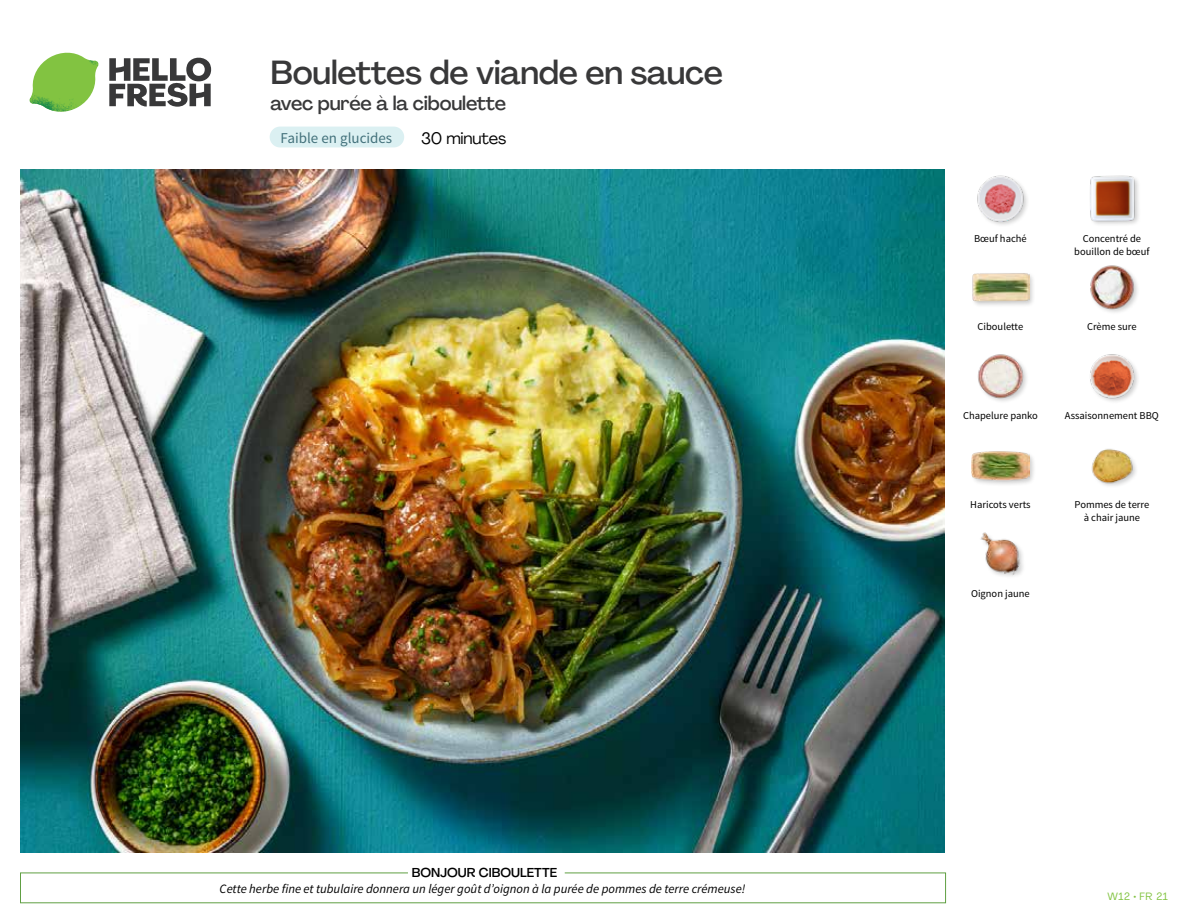
<style>
.page{position:relative;width:1188px;height:918px;background:#fff}
.page>*{position:absolute;margin:0;border:0;box-sizing:border-box;transform-origin:0 0}
.t1{font:500 33px "Agrandir";letter-spacing:-.01em;color:#383839}
.t2{font:500 19.5px "Agrandir";letter-spacing:-.01em;color:#383839}
.t3{font:16.5px "Agrandir";letter-spacing:-.01em;color:#000}
.t4{font:15px "Source Sans Pro";color:#43717b}
.t5{font:italic 12.75px "Source Sans Pro";color:#000}
.t6{font:500 12.75px "Agrandir";color:#000}
.t7{font:10.5px/13.5px "Source Sans Pro";color:#000;text-align:center}
.t8{font:10.5px "Agrandir";letter-spacing:.05em;color:#82c341}
</style>
<div class="page">
<div style="left:270px;top:127px;width:134px;height:20px;background:#dbf0f2;border-radius:10px"></div>
<svg style="left:109px;top:57px;width:102px;height:50px"></svg>
<svg style="left:34px;top:53px;width:62px;height:40px"></svg>
<img style="left:67px;top:53px;width:32px;height:26px">
<img style="left:33px;top:75px;width:59px;height:11px">
<img style="left:29px;top:79px;width:61px;height:33px">
<img style="left:65px;top:86px;width:27px;height:25px">
<div style="left:20px;top:873px;width:926px;height:30px;border:1px solid #609f43"></div>
<div style="left:408px;top:865px;width:157px;height:15px;background:#fff"></div>
<img style="left:21px;top:170px;width:924px;height:682px">
<img style="left:980px;top:532px;width:43px;height:44px">
<img style="left:1091px;top:449px;width:45px;height:37px">
<div style="left:970px;top:449px;width:66px;height:38px;background:#000;opacity:.2"></div>
<img style="left:972px;top:449px;width:57px;height:38px">
<img style="left:1090px;top:354px;width:48px;height:48px">
<img style="left:977px;top:354px;width:50px;height:47px">
<img style="left:1090px;top:265px;width:48px;height:48px">
<div style="left:972px;top:272px;width:63px;height:37px;background:#000;opacity:.2"></div>
<img style="left:972px;top:272px;width:57px;height:37px">
<img style="left:1090px;top:175px;width:49px;height:49px">
<img style="left:977px;top:175px;width:50px;height:50px">
<h1 class="t1" style="left:271px;top:52px;width:454px">Boulettes de viande en sauce</h1>
<h2 class="t2" style="left:271px;top:91px;width:237px">avec purée à la ciboulette</h2>
<h3 class="t4" style="left:281px;top:128px;width:113px">Faible en glucides</h3>
<h3 class="t3" style="left:421px;top:128px;width:87px">30 minutes</h3>
<p class="t6" style="left:412px;top:864px;width:147px">BONJOUR CIBOULETTE</p>
<p class="t5" style="left:220px;top:881px;width:527px">Cette herbe fine et tubulaire donnera un léger goût d’oignon à la purée de pommes de terre crémeuse!</p>
<p class="t7" style="left:974px;top:232px;width:54px">Bœuf haché</p>
<p class="t7" style="left:1074px;top:232px;width:77px">Concentré de bouillon de bœuf</p>
<p class="t7" style="left:978px;top:320px;width:47px">Ciboulette</p>
<p class="t7" style="left:1087px;top:320px;width:51px">Crème sure</p>
<p class="t7" style="left:963px;top:409px;width:76px">Chapelure panko</p>
<p class="t7" style="left:1065px;top:409px;width:95px">Assaisonnement BBQ</p>
<p class="t7" style="left:970px;top:498px;width:62px">Haricots verts</p>
<p class="t7" style="left:971px;top:587px;width:60px">Oignon jaune</p>
<p class="t7" style="left:1075px;top:498px;width:76px">Pommes de terre à chair jaune</p>
<p class="t8" style="left:1108px;top:890px;width:62px">W12 • FR 21</p>
</div>
